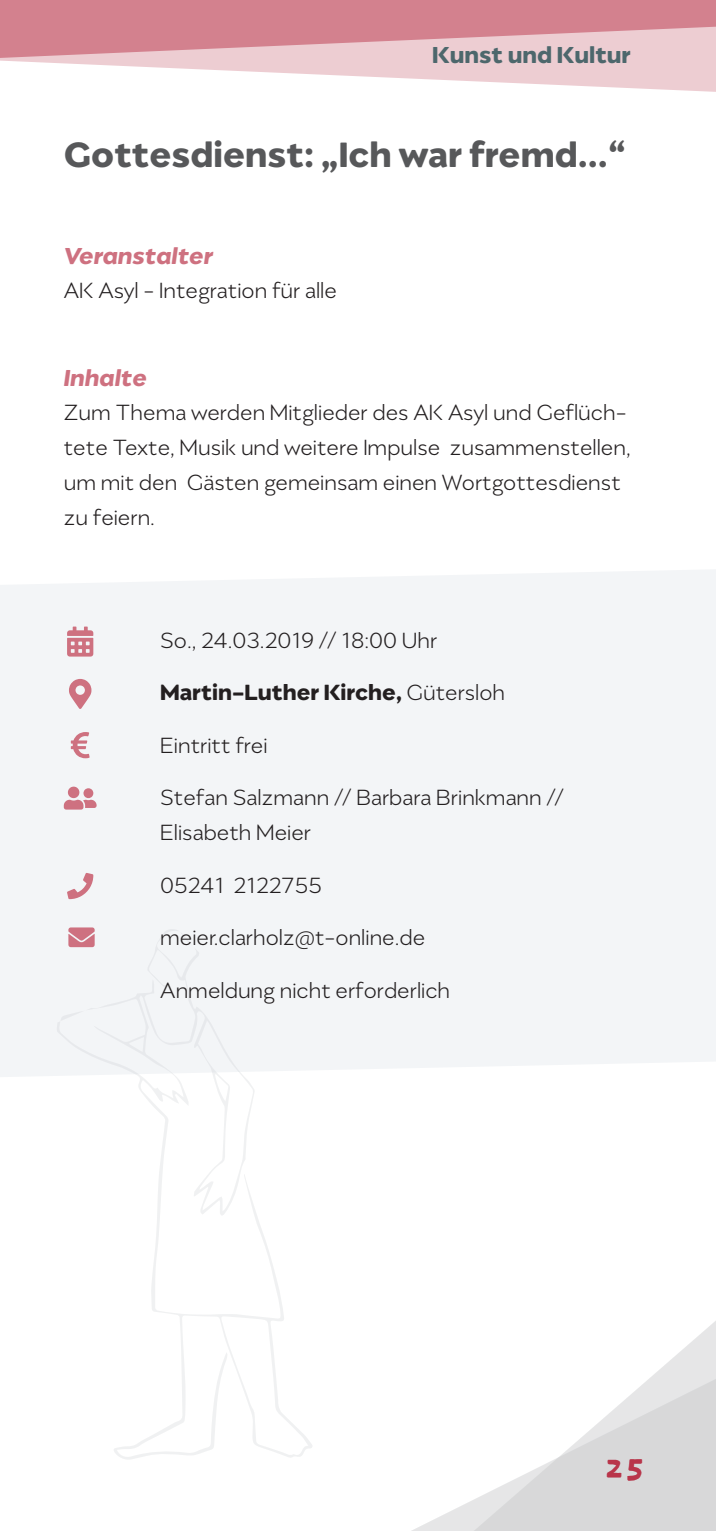
<style>
.page{position:relative;width:716px;height:1531px;background:#fff}
.page>*{position:absolute;margin:0;border:0;box-sizing:border-box;transform-origin:0 0}
.Fließtext{font:600 40px "Migrena Grotesque";color:#57585a}
.t1{font:40px "Dokdo";color:#b9354a}
.Fließtext-2{font:italic 600 26.25px "Migrena Grotesque";color:#ce7180}
.t2{font:600 26.25px "Migrena Grotesque";color:#4d676c}
.Fließtext-3{font:300 25px/35px "Migrena Grotesque";color:#231f20}
.Fließtext-4{font:600 25px "Migrena Grotesque";color:#231f20}
.s1{font-weight:300}
</style>
<div class="page">
<svg style="left:411px;top:1500px;width:63px;height:31px;fill:#eaeaeb"></svg>
<svg style="left:0;top:58px;width:716px;height:34px;fill:#edcdd2"></svg>
<svg style="left:0;top:0;width:716px;height:58px;background:#da95a0"></svg>
<svg style="left:474px;top:1321px;width:242px;height:210px"></svg>
<svg style="left:114px;top:1084px;width:198px;height:375px"></svg>
<div style="left:0;top:570px;width:716px;height:514px;background:#f3f5f7"></div>
<svg style="left:68px;top:927px;width:27px;height:20px"></svg>
<svg style="left:67px;top:873px;width:26px;height:26px"></svg>
<svg style="left:71px;top:732px;width:19px;height:26px"></svg>
<svg style="left:64px;top:786px;width:33px;height:23px"></svg>
<svg style="left:67px;top:626px;width:26px;height:30px"></svg>
<svg style="left:69px;top:679px;width:22px;height:30px"></svg>
<p class="t2" style="left:432px;top:39px;width:200px">Kunst und Kultur</p>
<p class="Fließtext" style="left:64px;top:131px;width:563px">Gottesdienst: „Ich war fremd...“</p>
<p class="Fließtext-2" style="left:64px;top:240px;width:151px">Veranstalter</p>
<p class="Fließtext-3" style="left:64px;top:272px;width:275px">AK Asyl - Integration für alle</p>
<p class="Fließtext-2" style="left:64px;top:362px;width:85px">Inhalte</p>
<p class="Fließtext-3" style="left:64px;top:395px;width:568px">Zum Thema werden Mitglieder des AK Asyl und Geflüch&shy;tete Texte, Musik und weitere Impulse zusammenstellen, um mit den Gästen gemeinsam einen Wortgottesdienst zu feiern.</p>
<p class="Fließtext-3" style="left:160px;top:622px;width:279px">So., 24.03.2019 // 18:00 Uhr</p>
<p class="Fließtext-4" style="left:160px;top:677px;width:346px">Martin-Luther Kirche, <span class="s1">Gütersloh</span></p>
<p class="Fließtext-3" style="left:160px;top:727px;width:109px">Eintritt frei</p>
<p class="Fließtext-3" style="left:160px;top:780px;width:405px">Stefan Salzmann // Barbara Brinkmann //<br>Elisabeth Meier</p>
<p class="Fließtext-3" style="left:160px;top:867px;width:163px">05241 2122755</p>
<p class="Fließtext-3" style="left:160px;top:920px;width:266px">meier.clarholz@t-online.de</p>
<p class="Fließtext-3" style="left:160px;top:972px;width:291px">Anmeldung nicht erforderlich</p>
<h1 class="t1" style="left:604px;top:1450px;width:43px">25</h1>
</div>
